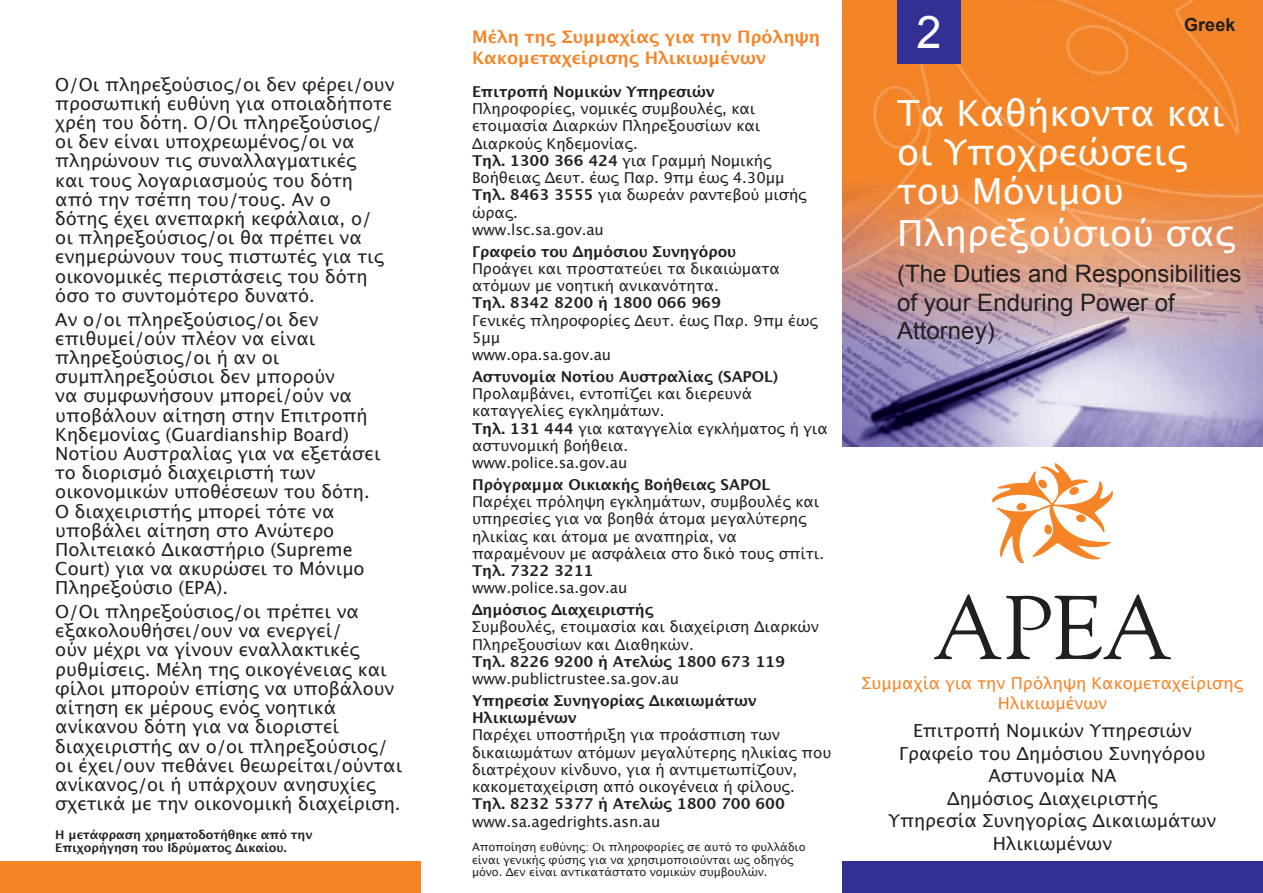
<style>
.page{position:relative;width:1263px;height:893px;background:#fff}
.page>*{position:absolute;margin:0;border:0;box-sizing:border-box;transform-origin:0 0}
.t1{font:45px "Arial";color:#fff}
.t2{font:36px/40px "Lucida Grande";color:#fff}
.t3{font:24px/28.5px "Arial";color:#231f20}
.t4{font:18px/19.2px "Lucida Grande";color:#231f20}
.t5{font:700 18px "Arial";color:#231f20}
.t6{font:700 17.25px/21px "Lucida Grande";color:#f58427}
.t7{font:16.5px/19.5px "Lucida Grande";color:#f58427;text-align:center}
.t8{font:15px/17.2px "Lucida Grande";letter-spacing:-.005em;color:#231f20}
.t9{font:700 15px/17.2px "Lucida Grande";letter-spacing:-.005em;color:#231f20}
.t10{font:700 12px/13.5px "Lucida Grande";letter-spacing:-.005em;color:#231f20}
.t11{font:11.25px/12.8px "Lucida Grande";letter-spacing:-.005em;color:#231f20}
.s1{font-weight:700}
</style>
<div class="page">
<img style="left:842px;top:0;width:421px;height:446px">
<div style="left:0;top:861px;width:421px;height:32px;background:#f58427"></div>
<div style="left:897px;top:0;width:64px;height:64px;background:#323092"></div>
<svg style="left:992px;top:463px;width:121px;height:101px"></svg>
<svg style="left:934px;top:594px;width:237px;height:65px"></svg>
<div style="left:842px;top:861px;width:421px;height:32px;background:#323092"></div>
<p class="t4" style="left:55px;top:75px;width:341px">Ο/Οι πληρεξούσιος/οι δεν φέρει/ουν προσωπική ευθύνη για οποιαδήποτε χρέη του δότη. Ο/Οι πληρεξούσιος/ οι δεν είναι υποχρεωμένος/οι να πληρώνουν τις συναλλαγματικές<br>και τους λογαριασμούς του δότη από την τσέπη του/τους. Αν ο<br>δότης έχει ανεπαρκή κεφάλαια, ο/<br>οι πληρεξούσιος/οι θα πρέπει να ενημερώνουν τους πιστωτές για τις οικονομικές περιστάσεις του δότη όσο το συντομότερο δυνατό.</p>
<p class="t4" style="left:55px;top:310px;width:327px">Αν ο/οι πληρεξούσιος/οι δεν επιθυμεί/ούν πλέον να είναι πληρεξούσιος/οι ή αν οι συμπληρεξούσιοι δεν μπορούν<br>να συμφωνήσουν μπορεί/ούν να υποβάλουν αίτηση στην Επιτροπή<br>Κηδεμονίας (Guardianship Board)<br>Νοτίου Αυστραλίας για να εξετάσει το διορισμό διαχειριστή των οικονομικών υποθέσεων του δότη.<br>Ο διαχειριστής μπορεί τότε να υποβάλει αίτηση στο Ανώτερο<br>Πολιτειακό Δικαστήριο (Supreme<br>Court) για να ακυρώσει το Μόνιμο<br>Πληρεξούσιο (EPA).</p>
<p class="t4" style="left:55px;top:602px;width:349px">Ο/Οι πληρεξούσιος/οι πρέπει να εξακολουθήσει/ουν να ενεργεί/<br>ούν μέχρι να γίνουν εναλλακτικές ρυθμίσεις. Μέλη της οικογένειας και φίλοι μπορούν επίσης να υποβάλουν αίτηση εκ μέρους ενός νοητικά ανίκανου δότη για να διοριστεί διαχειριστής αν ο/οι πληρεξούσιος/ οι έχει/ουν πεθάνει θεωρείται/ούνται ανίκανος/οι ή υπάρχουν ανησυχίες σχετικά με την οικονομική διαχείριση.</p>
<p class="t10" style="left:55px;top:828px;width:259px">Η μετάφραση χρηματοδοτήθηκε από την<br>Επιχορήγηση του Ιδρύματος Δικαίου.</p>
<p class="t6" style="left:472px;top:27px;width:350px">Μέλη της Συμμαχίας για την Πρόληψη<br>Κακομεταχείρισης Ηλικιωμένων</p>
<p class="t9" style="left:472px;top:83px;width:244px">Επιτροπή Νομικών Υπηρεσιών</p>
<p class="t8" style="left:472px;top:100px;width:336px">Πληροφορίες, νομικές συμβουλές, και ετοιμασία Διαρκών Πληρεξουσίων και<br>Διαρκούς Κηδεμονίας.<br><span class="s1">Τηλ. 1300 366 424</span> για Γραμμή Νομικής<br>Βοήθειας Δευτ. έως Παρ. 9πμ έως 4.30μμ<br><span class="s1">Τηλ. 8463 3555</span> για δωρεάν ραντεβού μισής ώρας.<br>www.lsc.sa.gov.au</p>
<p class="t9" style="left:472px;top:243px;width:266px">Γραφείο του Δημόσιου Συνηγόρου</p>
<p class="t8" style="left:472px;top:260px;width:309px">Προάγει και προστατεύει τα δικαιώματα ατόμων με νοητική ανικανότητα.</p>
<p class="t9" style="left:472px;top:294px;width:250px">Τηλ. 8342 8200 ή 1800 066 969</p>
<p class="t8" style="left:472px;top:312px;width:348px">Γενικές πληροφορίες Δευτ. έως Παρ. 9πμ έως<br>5μμ<br>www.opa.sa.gov.au</p>
<p class="t9" style="left:472px;top:368px;width:308px">Aστυνομία Νοτίου Αυστραλίας (SAPOL)</p>
<p class="t8" style="left:472px;top:385px;width:357px">Προλαμβάνει, εντοπίζει και διερευνά καταγγελίες εγκλημάτων.<br><span class="s1">Τηλ. 131 444</span> για καταγγελία εγκλήματος ή για αστυνομική βοήθεια.<br>www.police.sa.gov.au</p>
<p class="t9" style="left:472px;top:476px;width:300px">Πρόγραμμα Οικιακής Βοήθειας SAPOL</p>
<p class="t8" style="left:472px;top:493px;width:354px">Παρέχει πρόληψη εγκλημάτων, συμβουλές και υπηρεσίες για να βοηθά άτομα μεγαλύτερης ηλικίας και άτομα με αναπηρία, να παραμένουν με ασφάλεια στο δικό τους σπίτι.</p>
<p class="t9" style="left:472px;top:562px;width:123px">Τηλ. 7322 3211</p>
<p class="t8" style="left:472px;top:579px;width:157px">www.police.sa.gov.au</p>
<p class="t9" style="left:472px;top:601px;width:183px">Δημόσιος Διαχειριστής</p>
<p class="t8" style="left:472px;top:618px;width:349px">Συμβουλές, ετοιμασία και διαχείριση Διαρκών<br>Πληρεξουσίων και Διαθηκών.</p>
<p class="t9" style="left:472px;top:653px;width:314px">Τηλ. 8226 9200 ή Ατελώς 1800 673 119</p>
<p class="t8" style="left:472px;top:670px;width:209px">www.publictrustee.sa.gov.au</p>
<p class="t9" style="left:472px;top:692px;width:286px">Yπηρεσία Συνηγορίας Δικαιωμάτων<br>Ηλικιωμένων</p>
<p class="t8" style="left:472px;top:726px;width:361px">Παρέχει υποστήριξη για προάσπιση των δικαιωμάτων ατόμων μεγαλύτερης ηλικίας που διατρέχουν κίνδυνο, για ή αντιμετωπίζουν, κακομεταχείριση από οικογένεια ή φίλους.</p>
<p class="t9" style="left:472px;top:795px;width:314px">Τηλ. 8232 5377 ή Ατελώς 1800 700 600</p>
<p class="t8" style="left:472px;top:813px;width:190px">www.sa.agedrights.asn.au</p>
<p class="t11" style="left:472px;top:840px;width:335px">Aποποίηση ευθύνης: Οι πληροφορίες σε αυτό το φυλλάδιο είναι γενικής φύσης για να χρησιμοποιούνται ως οδηγός μόνο. Δεν είναι αντικατάστατο νομικών συμβουλών.</p>
<h1 class="t1" style="left:917px;top:7px;width:27px">2</h1>
<p class="t5" style="left:1184px;top:15px;width:53px">Greek</p>
<h2 class="t2" style="left:897px;top:94px;width:340px">Τα Καθήκοντα και οι Υποχρεώσεις του Μόνιμου<br>Πληρεξούσιού σας</h2>
<h3 class="t3" style="left:897px;top:259px;width:346px">(The Duties and Responsibilities of your Enduring Power of<br>Attorney)</h3>
<p class="t7" style="left:862px;top:674px;width:383px">Συμμαχία για την Πρόληψη Κακομεταχείρισης<br>Ηλικιωμένων</p>
<p class="t4" style="left:888px;top:720px;width:329px;line-height:22.5px;text-align:center">Επιτροπή Νομικών Υπηρεσιών<br>Γραφείο του Δημόσιου Συνηγόρου<br>Αστυνομία ΝΑ<br>Δημόσιος Διαχειριστής<br>Υπηρεσία Συνηγορίας Δικαιωμάτων<br>Ηλικιωμένων</p>
</div>
